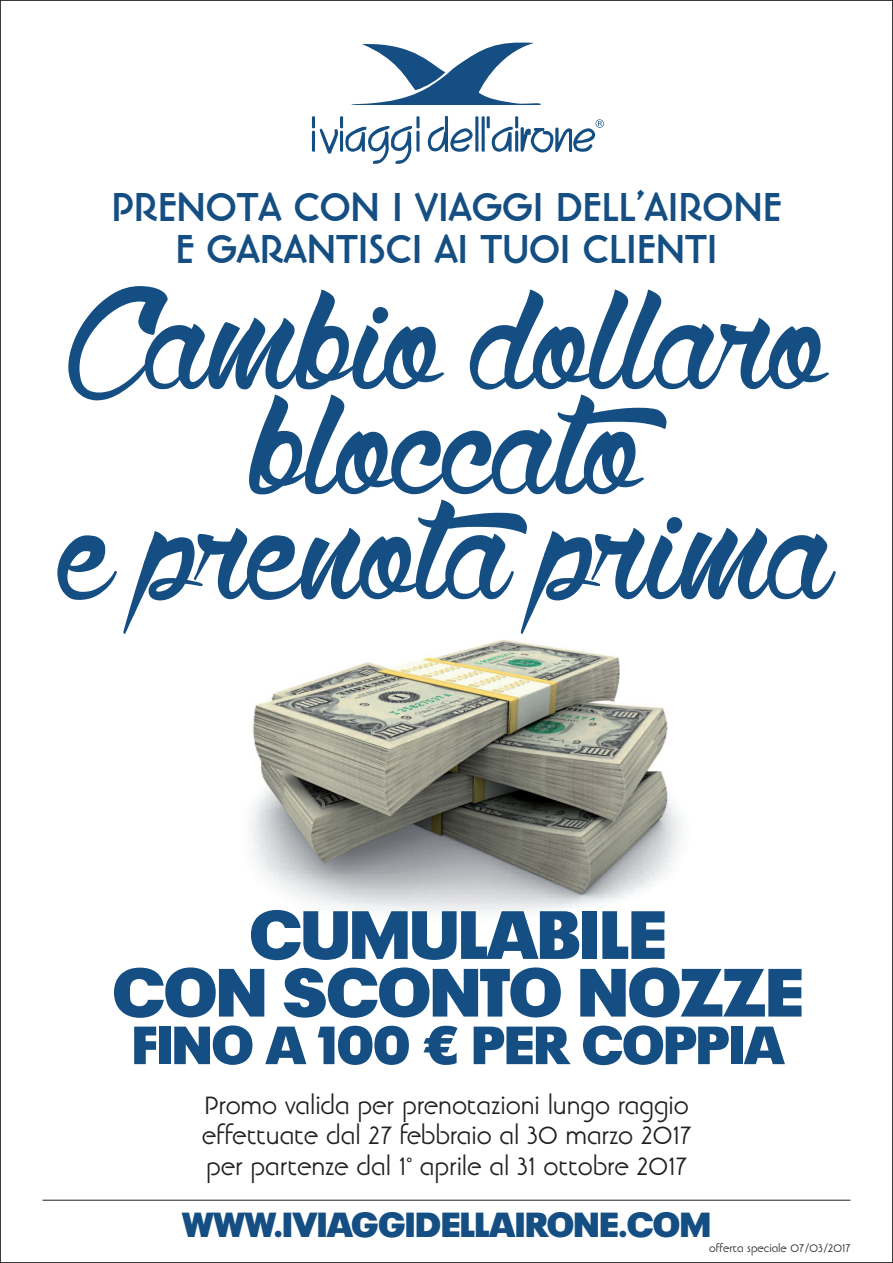
<style>
.page{position:relative;width:893px;height:1263px;background:#fff}
.page>*{position:absolute;margin:0;border:0;box-sizing:border-box;transform-origin:0 0}
.t1{font:300 238.05px "Wolfinthe City";color:#144e82}
.t2{font:900 67.5px/57.6px "Plak LT";color:#144e82;text-align:center}
.t3{font:900 53.1px "Plak LT";color:#144e82}
.t4{font:700 49.5px/42px "Linotype Banjoman";letter-spacing:-.015em;color:#144e82;text-align:center}
.t5{font:900 34.5px "Plak LT";color:#144e82}
.t6{font:30.75px/30.8px "Linotype Banjoman";letter-spacing:-.005em;color:#231f20;text-align:justify}
.t7{font:13.5px "Linotype Banjoman";color:#231f20}
</style>
<div class="page">
<img style="left:249px;top:639px;width:433px;height:275px">
<svg style="left:312px;top:116px;width:108px;height:48px"></svg>
<svg style="left:428px;top:116px;width:176px;height:37px"></svg>
<svg style="left:351px;top:43px;width:190px;height:62px"></svg>
<hr style="left:43px;top:1200px;width:807px;height:1px;background:#231f20">
<h3 class="t4" style="left:111px;top:189px;width:672px">PRENOTA CON I VIAGGI DELL’AIRONE<br>E GARANTISCI AI TUOI CLIENTI</h3>
<h1 class="t1" style="left:66px;top:167px;width:762px">Cambiodollaro</h1>
<h1 class="t1" style="left:251px;top:272px;width:392px">bloccato</h1>
<h1 class="t1" style="left:61px;top:377px;width:773px">e prenotaprima</h1>
<h2 class="t2" style="left:113px;top:907px;width:692px">CUMULABILE<br>CON SCONTO NOZZE</h2>
<h3 class="t3" style="left:132px;top:1015px;width:653px">FINO A 100 € PER COPPIA</h3>
<p class="t6" style="left:202px;top:1092px;width:491px">Promo valida per prenotazioni lungo raggio effettuate dal 27 febbraio al 30 marzo 2017 per partenze dal 1° aprile al 31 ottobre 2017</p>
<p class="t5" style="left:182px;top:1205px;width:530px">WWW.IVIAGGIDELLAIRONE.COM</p>
<p class="t7" style="left:709px;top:1243px;width:143px">offerta speciale 07/03/2017</p>
</div>
